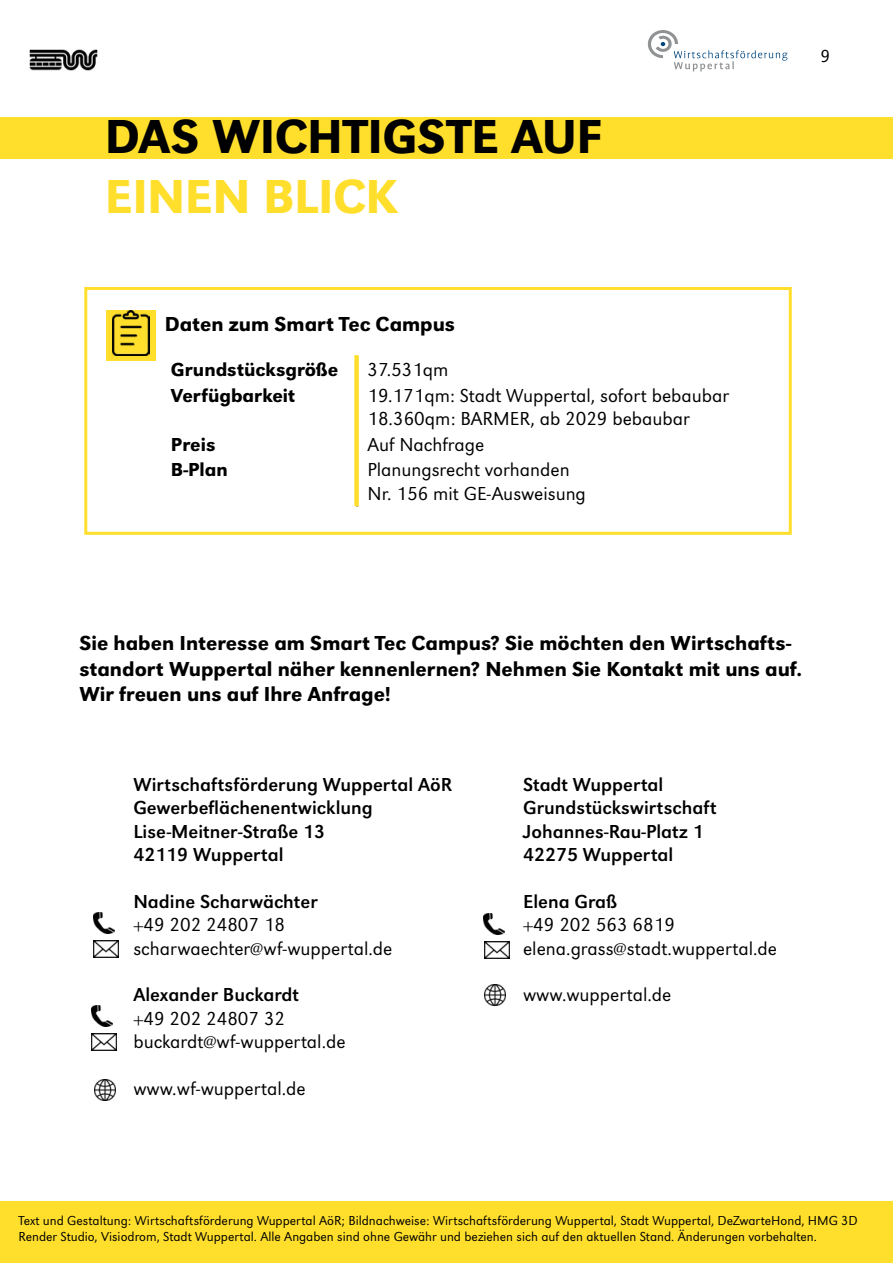
<style>
.page{position:relative;width:893px;height:1263px;background:#fff}
.page>*{position:absolute;margin:0;border:0;box-sizing:border-box;transform-origin:0 0}
.t1{font:500 49.5px "URW Grotesk";color:#000}
.t2{font:500 49.5px "URW Grotesk";letter-spacing:-.01em;color:#ffdf2c}
.t3{font:500 21px/25.2px "URW Grotesk";color:#000}
.t4{font:300 19.5px/23.4px "URW Grotesk";color:#000}
.t5{font:19.5px/23.4px "URW Grotesk";color:#000}
.t6{font:500 19.5px "URW Grotesk";color:#000}
.t7{font:300 18px "URW Grotesk";color:#000}
.t8{font:300 13.5px/16.2px "URW Grotesk";color:#000}
</style>
<div class="page">
<div style="left:0;top:117px;width:893px;height:41px;background:#ffdf2c"></div>
<div style="left:0;top:1201px;width:893px;height:62px;background:#ffdf2c"></div>
<img style="left:94px;top:1079px;width:22px;height:21px">
<img style="left:93px;top:913px;width:22px;height:21px">
<img style="left:93px;top:940px;width:26px;height:17px">
<div style="left:84px;top:287px;width:708px;height:248px;border:3px solid #ffdf2c"></div>
<div style="left:106px;top:310px;width:50px;height:50px;background:#ffdf2c"></div>
<img style="left:113px;top:310px;width:36px;height:46px">
<div style="left:354px;top:355px;width:5px;height:151px;background:#ffdf2c"></div>
<svg style="left:648px;top:30px;width:139px;height:42px"></svg>
<img style="left:30px;top:49px;width:68px;height:22px">
<img style="left:484px;top:984px;width:21px;height:22px">
<img style="left:483px;top:914px;width:21px;height:21px">
<img style="left:484px;top:941px;width:26px;height:17px">
<img style="left:91px;top:1005px;width:21px;height:21px">
<img style="left:91px;top:1033px;width:26px;height:17px">
<h1 class="t1" style="left:105px;top:108px;width:498px">DAS WICHTIGSTE AUF</h1>
<h1 class="t2" style="left:105px;top:167px;width:294px">EINEN BLICK</h1>
<p class="t3" style="left:165px;top:311px;width:292px">Daten zum Smart Tec Campus</p>
<p class="t6" style="left:171px;top:358px;width:169px">Grundstücksgröße</p>
<p class="t4" style="left:367px;top:358px;width:83px">37.531qm</p>
<p class="t6" style="left:171px;top:384px;width:126px">Verfügbarkeit</p>
<p class="t4" style="left:367px;top:384px;width:363px">19.171qm: Stadt Wuppertal, sofort bebaubar<br>18.360qm: BARMER, ab 2029 bebaubar</p>
<p class="t6" style="left:171px;top:433px;width:46px">Preis</p>
<p class="t4" style="left:367px;top:433px;width:118px">Auf Nachfrage</p>
<p class="t6" style="left:171px;top:458px;width:58px">B-Plan</p>
<p class="t4" style="left:367px;top:458px;width:220px">Planungsrecht vorhanden<br>Nr. 156 mit GE-Ausweisung</p>
<p class="t7" style="left:821px;top:46px;width:11px">9</p>
<p class="t3" style="left:79px;top:631px;width:724px">Sie haben Interesse am Smart Tec Campus? Sie möchten den Wirtschafts&shy;standort Wuppertal näher kennenlernen? Nehmen Sie Kontakt mit uns auf.<br>Wir freuen uns auf Ihre Anfrage!</p>
<p class="t5" style="left:133px;top:772px;width:321px">Wirtschaftsförderung Wuppertal AöR<br>Gewerbeflächenentwicklung<br>Lise-Meitner-Straße 13<br>42119 Wuppertal</p>
<p class="t5" style="left:133px;top:889px;width:186px">Nadine Scharwächter</p>
<p class="t4" style="left:133px;top:913px;width:261px">+49 202 24807 18 scharwaechter@wf-wuppertal.de</p>
<p class="t5" style="left:133px;top:983px;width:167px">Alexander Buckardt</p>
<p class="t4" style="left:133px;top:1007px;width:214px">+49 202 24807 32 buckardt@wf-wuppertal.de</p>
<p class="t4" style="left:133px;top:1077px;width:174px">www.wf-wuppertal.de</p>
<p class="t5" style="left:523px;top:772px;width:195px">Stadt Wuppertal<br>Grundstückswirtschaft<br>Johannes-Rau-Platz 1<br>42275 Wuppertal</p>
<p class="t5" style="left:523px;top:889px;width:95px">Elena Graß</p>
<p class="t4" style="left:523px;top:913px;width:255px">+49 202 563 6819 elena.grass@stadt.wuppertal.de</p>
<p class="t4" style="left:523px;top:983px;width:150px">www.wuppertal.de</p>
<p class="t8" style="left:18px;top:1213px;width:841px">Text und Gestaltung: Wirtschaftsförderung Wuppertal AöR; Bildnachweise: Wirtschaftsförderung Wuppertal, Stadt Wuppertal, DeZwarteHond, HMG 3D<br>Render Studio, Visiodrom, Stadt Wuppertal. Alle Angaben sind ohne Gewähr und beziehen sich auf den aktuellen Stand. Änderungen vorbehalten.</p>
</div>
